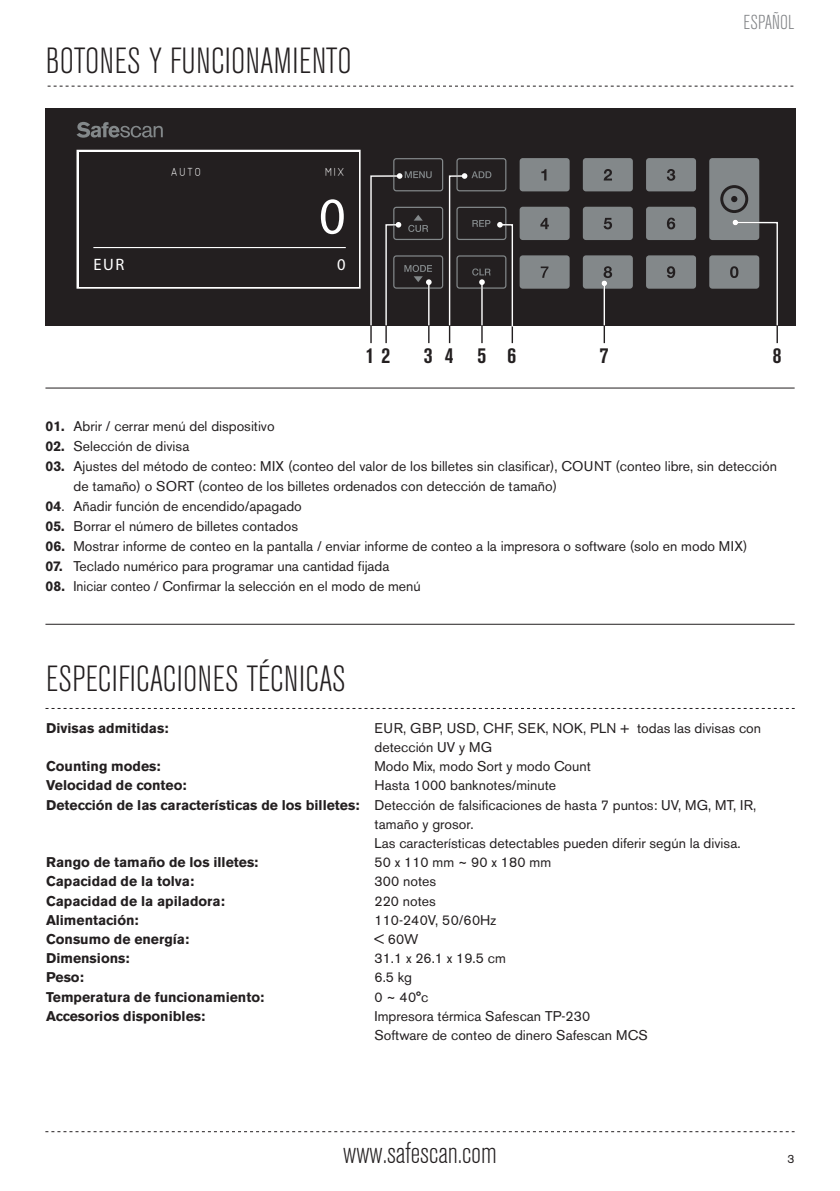
<style>
.page{position:relative;width:840px;height:1191px;background:#fff}
.page>*{position:absolute;margin:0;border:0;box-sizing:border-box;transform-origin:0 0}
.t1{font:300 condensed 36px "Akzidenz Grotesk BE";letter-spacing:.01em;color:#231f20}
.t2{font:300 condensed 30px "Akzidenz Grotesk BE";color:#231f20}
.t3{font:700 condensed 22px "Akzidenz Grotesk BE";color:#231f20}
.t4{font:300 condensed 20px "Akzidenz Grotesk BE";letter-spacing:.005em;color:#808285}
.t5{font:16.6px "Myriad Pro";color:#fff}
.t6{font:14px/19.2px "Akzidenz Grotesk BE";color:#231f20}
.t7{font:700 14px "Akzidenz Grotesk BE";color:#231f20}
.t8{font:14px "Akzidenz Grotesk BE";color:#231f20;scale:.96 1}
.t9{font:12px "Akzidenz Grotesk BE";color:#231f20}
.t10{font:11.8px "SW Isop 3";letter-spacing:.1em;color:#fff}
.s1{font-weight:700}
</style>
<div class="page">
<svg style="left:45px;top:1131px;width:749px;height:1px"></svg>
<hr style="left:45px;top:388px;width:749px;height:1px;background:#231f20">
<hr style="left:45px;top:624px;width:749px;height:1px;background:#231f20">
<svg style="left:48px;top:86px;width:745px;height:1px"></svg>
<svg style="left:45px;top:708px;width:749px;height:1px"></svg>
<div style="left:45px;top:108px;width:750px;height:217px;background:#231f20"></div>
<svg style="left:76px;top:122px;width:87px;height:16px"></svg>
<div style="left:519px;top:158px;width:50px;height:33px;background:#83888a;border-radius:3px"></div>
<svg style="left:541px;top:169px;width:5px;height:11px"></svg>
<div style="left:519px;top:207px;width:50px;height:33px;background:#83888a"></div>
<svg style="left:519px;top:255px;width:50px;height:34px"></svg>
<div style="left:582px;top:158px;width:50px;height:33px;background:#83888a;border-radius:3px"></div>
<div style="left:582px;top:255px;width:50px;height:34px;background:#83888a;border-radius:3px"></div>
<svg style="left:603px;top:169px;width:8px;height:11px"></svg>
<svg style="left:582px;top:207px;width:50px;height:33px"></svg>
<div style="left:645px;top:158px;width:50px;height:33px;background:#83888a;border-radius:3px"></div>
<svg style="left:667px;top:169px;width:8px;height:12px"></svg>
<svg style="left:645px;top:207px;width:50px;height:33px"></svg>
<svg style="left:645px;top:255px;width:50px;height:34px"></svg>
<div style="left:708px;top:158px;width:50px;height:82px;background:#83888a;border-radius:3px"></div>
<svg style="left:720px;top:185px;width:27px;height:28px"></svg>
<svg style="left:730px;top:196px;width:7px;height:6px"></svg>
<div style="left:79px;top:152px;width:279px;height:135px;background:#231f20"></div>
<svg style="left:321px;top:199px;width:22px;height:35px"></svg>
<hr style="left:93px;top:247px;width:252px;height:1px;background:#fff">
<hr style="left:603px;top:283px;width:1px;height:60px;background:#231f20">
<hr style="left:603px;top:283px;width:1px;height:42px;background:#fff">
<svg style="left:601px;top:266px;width:10px;height:20px"></svg>
<svg style="left:369px;top:158px;width:144px;height:186px"></svg>
<svg style="left:708px;top:220px;width:70px;height:124px"></svg>
<h1 class="t1" style="left:46px;top:41px;width:307px">BOTONES Y FUNCIONAMIENTO</h1>
<h3 class="t4" style="left:743px;top:12px;width:53px">ESPAÑOL</h3>
<p class="t10" style="left:170px;top:164px;width:32px">AUTO</p>
<p class="t10" style="left:325px;top:164px;width:21px">MIX</p>
<p class="t5" style="left:93px;top:254px;width:33px">EUR</p>
<p class="t5" style="left:337px;top:254px;width:10px">0</p>
<h3 class="t3" style="left:365px;top:343px;width:26px">1 2</h3>
<h3 class="t3" style="left:423px;top:343px;width:94px">34 56</h3>
<h3 class="t3" style="left:599px;top:343px;width:10px">7</h3>
<h3 class="t3" style="left:772px;top:343px;width:10px">8</h3>
<p class="t6" style="left:45px;top:416px;width:230px"><span class="s1">01.</span> Abrir / cerrar menú del dispositivo</p>
<p class="t6" style="left:45px;top:436px;width:145px"><span class="s1">02.</span> Selección de divisa</p>
<p class="t6" style="left:73px;top:456px;width:704px;line-height:20px;text-indent:-28px"><span class="s1">03.</span> Ajustes del método de conteo: MIX (conteo del valor de los billetes sin clasificar), COUNT (conteo libre, sin detección de tamaño) o SORT (conteo de los billetes ordenados con detección de tamaño)</p>
<p class="t6" style="left:45px;top:496px;width:258px"><span class="s1">04</span>. Añadir función de encendido/apagado</p>
<p class="t6" style="left:45px;top:516px;width:254px"><span class="s1">05.</span> Borrar el número de billetes contados</p>
<p class="t6" style="left:45px;top:536px;width:703px"><span class="s1">06.</span> Mostrar informe de conteo en la pantalla / enviar informe de conteo a la impresora o software (solo en modo MIX)</p>
<p class="t6" style="left:45px;top:556px;width:345px"><span class="s1">07.</span> Teclado numérico para programar una cantidad fijada</p>
<p class="t8" style="left:45px;top:577px;width:392px"><span class="s1">08.</span> Iniciar conteo / Confirmar la selección en el modo de menú</p>
<h1 class="t1" style="left:46px;top:659px;width:301px">ESPECIFICACIONES TÉCNICAS</h1>
<p class="t7" style="left:46px;top:720px;width:124px">Divisas admitidas:</p>
<p class="t6" style="left:374px;top:718px;width:388px">EUR, GBP, USD, CHF, SEK, NOK, PLN + todas las divisas con detección UV y MG</p>
<p class="t7" style="left:46px;top:758px;width:116px">Counting modes:</p>
<p class="t6" style="left:374px;top:756px;width:218px">Modo Mix, modo Sort y modo Count</p>
<p class="t7" style="left:46px;top:777px;width:142px">Velocidad de conteo:</p>
<p class="t6" style="left:374px;top:776px;width:183px">Hasta 1000 banknotes/minute</p>
<p class="t6" style="left:46px;top:795px;width:711px"><span class="s1">Detección de las características de los billetes:</span> Detección de falsificaciones de hasta 7 puntos: UV, MG, MT, IR,</p>
<p class="t6" style="left:374px;top:814px;width:100px">tamaño y grosor.</p>
<p class="t6" style="left:374px;top:833px;width:367px">Las características detectables pueden diferir según la divisa.</p>
<p class="t7" style="left:46px;top:854px;width:214px">Rango de tamaño de los illetes:</p>
<p class="t6" style="left:374px;top:852px;width:178px">50 x 110 mm ~ 90 x 180 mm</p>
<p class="t7" style="left:46px;top:873px;width:149px">Capacidad de la tolva:</p>
<p class="t6" style="left:374px;top:872px;width:63px">300 notes</p>
<p class="t7" style="left:46px;top:892px;width:180px">Capacidad de la apiladora:</p>
<p class="t6" style="left:374px;top:891px;width:63px">220 notes</p>
<p class="t7" style="left:46px;top:912px;width:94px">Alimentación:</p>
<p class="t6" style="left:374px;top:910px;width:123px">110-240V, 50/60Hz</p>
<p class="t7" style="left:46px;top:931px;width:144px">Consumo de energía:</p>
<p class="t6" style="left:374px;top:929px;width:46px">&lt; 60W</p>
<p class="t7" style="left:46px;top:950px;width:85px">Dimensions:</p>
<p class="t6" style="left:374px;top:948px;width:133px">31.1 x 26.1 x 19.5 cm</p>
<p class="t7" style="left:46px;top:969px;width:39px">Peso:</p>
<p class="t6" style="left:374px;top:968px;width:39px">6.5 kg</p>
<p class="t7" style="left:46px;top:988px;width:219px">Temperatura de funcionamiento:</p>
<p class="t6" style="left:374px;top:987px;width:55px">0 ~ 40°c</p>
<p class="t7" style="left:46px;top:1008px;width:160px">Accesorios disponibles:</p>
<p class="t6" style="left:374px;top:1006px;width:275px">Impresora térmica Safescan TP-230<br>Software de conteo de dinero Safescan MCS</p>
<h2 class="t2" style="left:343px;top:1136px;width:155px">www.safescan.com</h2>
<p class="t9" style="left:787px;top:1151px;width:8px">3</p>
</div>
